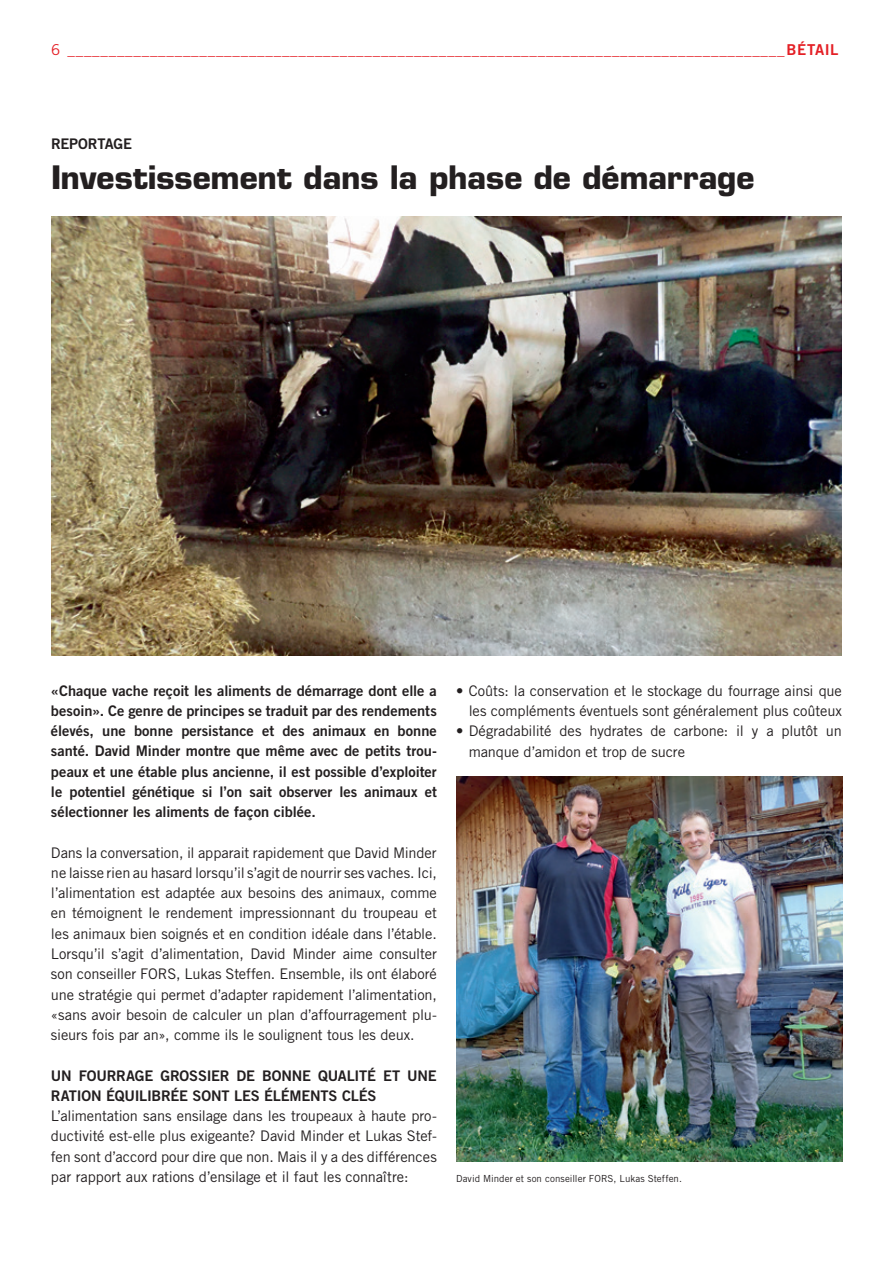
<style>
.page{position:relative;width:893px;height:1263px;background:#fff}
.page>*{position:absolute;margin:0;border:0;box-sizing:border-box;transform-origin:0 0}
.t1{font:700 31.5px "Eurostile LT";letter-spacing:-.005em;color:#231f20}
.t2{font:15px "Trade Gothic LT";color:#e41f25}
.t3{font:14.7px/20.2px "Trade Gothic LT";letter-spacing:-.005em;color:#231f20;text-align:justify}
.t4{font:14.7px/20.2px "Trade Gothic LT Bold Two";letter-spacing:-.01em;color:#231f20;text-align:justify}
.t5{font:9.75px "Trade Gothic LT";letter-spacing:.005em;color:#231f20}
.s1{font-family:"Trade Gothic LT Bold Two"}
</style>
<div class="page">
<img style="left:51px;top:217px;width:791px;height:438px">
<img style="left:456px;top:777px;width:386px;height:384px">
<p class="t2" style="left:51px;top:40px;width:789px">6 _______________________________________________________________________________________<span class="s1">BÉTAIL</span></p>
<p class="t4" style="left:51px;top:133px;width:82px">REPORTAGE</p>
<h1 class="t1" style="left:51px;top:158px;width:705px">Investissement dans la phase de démarrage</h1>
<p class="t4" style="left:51px;top:680px;width:387px">«Chaque vache reçoit les aliments de démarrage dont elle a besoin». Ce genre de principes se traduit par des rendements élevés, une bonne persistance et des animaux en bonne santé. David Minder montre que même avec de petits trou&shy;peaux et une étable plus ancienne, il est possible d’exploiter le potentiel génétique si l’on sait observer les animaux et sélectionner les aliments de façon ciblée.</p>
<p class="t3" style="left:51px;top:842px;width:387px">Dans la conversation, il apparait rapidement que David Minder ne laisse rien au hasard lorsqu’il s’agit de nourrir ses vaches. Ici, l’alimentation est adaptée aux besoins des animaux, comme en témoignent le rendement impressionnant du troupeau et les animaux bien soignés et en condition idéale dans l’étable.<br>Lorsqu’il s’agit d’alimentation, David Minder aime consulter son conseiller FORS, Lukas Steffen. Ensemble, ils ont élaboré une stratégie qui permet d’adapter rapidement l’alimentation, «sans avoir besoin de calculer un plan d’affourragement plu&shy;sieurs fois par an», comme ils le soulignent tous les deux.</p>
<p class="t4" style="left:51px;top:1065px;width:387px">UN FOURRAGE GROSSIER DE BONNE QUALITÉ ET UNE<br>RATION ÉQUILIBRÉE SONT LES ÉLÉMENTS CLÉS</p>
<p class="t3" style="left:51px;top:1105px;width:387px">L’alimentation sans ensilage dans les troupeaux à haute pro&shy;ductivité est-elle plus exigeante? David Minder et Lukas Stef&shy;fen sont d’accord pour dire que non. Mais il y a des différences par rapport aux rations d’ensilage et il faut les connaître:</p>
<p class="t3" style="left:456px;top:680px;width:387px;text-align:right">• Coûts: la conservation et le stockage du fourrage ainsi que les compléments éventuels sont généralement plus coûteux</p>
<p class="t3" style="left:469px;top:721px;width:375px;text-indent:-13px">• Dégradabilité des hydrates de carbone: il y a plutôt un manque d’amidon et trop de sucre</p>
<p class="t5" style="left:456px;top:1172px;width:227px">David Minder et son conseiller FORS, Lukas Steffen.</p>
</div>
